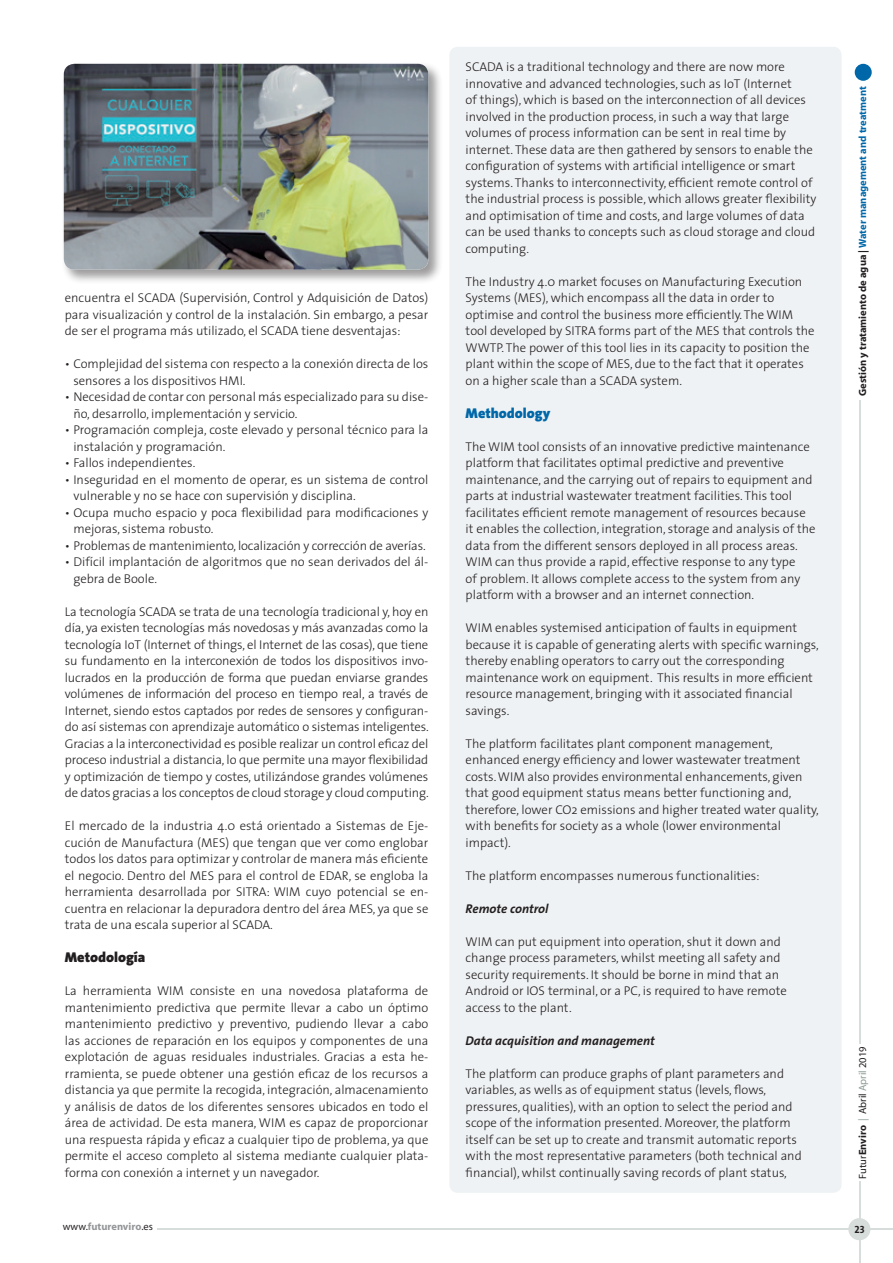
<style>
.page{position:relative;width:893px;height:1263px;background:#fff}
.page>*{position:absolute;margin:0;border:0;box-sizing:border-box;transform-origin:0 0}
.Ladillo_Texto_-_espñ{font:900 14.25px "The Sans";color:#231f20}
.Ladillo_Texto{font:900 14.25px "The Sans";color:#0068a9}
.Texto_ingles{font:300 12.75px/16.5px "The Sans";color:#231f20}
.Texto{font:300 12.75px/16.5px "The Sans";color:#231f20}
.Texto_ingles-2{font:italic 700 12.75px "The Sans";color:#231f20}
.t1{font:700 10.5px "Myriad";color:#0068a9}
.t2{font:10.5px "Myriad";color:#231f20}
.t3{font:700 10.5px "Myriad";color:#939598}
.t4{font:10.5px "The Sans Bold Caps";color:#231f20}
.s1{color:#231f20}
.s2{font-weight:700}
.s3{color:#8b9b92}
.s4{font-weight:400;color:#231f20}
</style>
<div class="page">
<div style="left:449px;top:47px;width:393px;height:1146px;background:#eff2f4;border-radius:9px"></div>
<div style="left:61px;top:61px;width:382px;height:223px;background:#231f20;opacity:.45"></div>
<img style="left:64px;top:64px;width:364px;height:206px">
<div style="left:855px;top:64px;width:17px;height:17px;background:#0068a9;border-radius:50%"></div>
<hr style="left:859px;top:400px;width:1px;height:643px;background:#d7ddda">
<hr style="left:157px;top:1228px;width:736px;height:2px;background:#d7ddda">
<hr style="left:859px;top:1181px;width:1px;height:82px;background:#d7ddda">
<div style="left:848px;top:1218px;width:22px;height:22px;background:#d7ddda;border-radius:50%"></div>
<p class="Texto" style="left:65px;top:289px;width:365px;text-align:justify">encuentra el SCADA (Supervisión, Control y Adquisición de Datos) para visualización y control de la instalación. Sin embargo, a pesar de ser el programa más utilizado, el SCADA tiene desventajas:</p>
<p class="Texto" style="left:73px;top:355px;width:357px;text-indent:-9px">• Complejidad del sistema con respecto a la conexión directa de los sensores a los dispositivos HMI.</p>
<p class="Texto" style="left:73px;top:388px;width:357px;text-indent:-9px">• Necesidad de contar con personal más especializado para su dise&shy;ño, desarrollo, implementación y servicio.</p>
<p class="Texto" style="left:73px;top:421px;width:357px;text-indent:-9px">• Programación compleja, coste elevado y personal técnico para la instalación y programación.</p>
<p class="Texto" style="left:65px;top:454px;width:132px">• Fallos independientes.</p>
<p class="Texto" style="left:73px;top:471px;width:357px;text-indent:-9px">• Inseguridad en el momento de operar, es un sistema de control vulnerable y no se hace con supervisión y disciplina.</p>
<p class="Texto" style="left:73px;top:504px;width:357px;text-indent:-9px">• Ocupa mucho espacio y poca flexibilidad para modificaciones y mejoras, sistema robusto.</p>
<p class="Texto" style="left:65px;top:537px;width:362px">• Problemas de mantenimiento, localización y corrección de averías.</p>
<p class="Texto" style="left:73px;top:553px;width:357px;text-indent:-9px">• Difícil implantación de algoritmos que no sean derivados del ál&shy;gebra de Boole.</p>
<p class="Texto" style="left:65px;top:603px;width:366px;text-align:justify">La tecnología SCADA se trata de una tecnología tradicional y, hoy en día, ya existen tecnologías más novedosas y más avanzadas como la tecnología IoT (Internet of things, el Internet de las cosas), que tiene su fundamento en la interconexión de todos los dispositivos invo&shy;lucrados en la producción de forma que puedan enviarse grandes volúmenes de información del proceso en tiempo real, a través de Internet, siendo estos captados por redes de sensores y configuran&shy;do así sistemas con aprendizaje automático o sistemas inteligentes.<br>Gracias a la interconectividad es posible realizar un control eficaz del proceso industrial a distancia, lo que permite una mayor flexibilidad y optimización de tiempo y costes, utilizándose grandes volúmenes de datos gracias a los conceptos de cloud storage y cloud computing.</p>
<p class="Texto" style="left:65px;top:817px;width:365px;text-align:justify">El mercado de la industria 4.0 está orientado a Sistemas de Eje&shy;cución de Manufactura (MES) que tengan que ver como englobar todos los datos para optimizar y controlar de manera más eficiente el negocio. Dentro del MES para el control de EDAR, se engloba la herramienta desarrollada por SITRA: WIM cuyo potencial se en&shy;cuentra en relacionar la depuradora dentro del área MES, ya que se trata de una escala superior al SCADA.</p>
<p class="Ladillo_Texto_-_espñ" style="left:65px;top:945px;width:82px">Metodología</p>
<p class="Texto" style="left:65px;top:982px;width:365px;text-align:justify">La herramienta WIM consiste en una novedosa plataforma de mantenimiento predictiva que permite llevar a cabo un óptimo mantenimiento predictivo y preventivo, pudiendo llevar a cabo las acciones de reparación en los equipos y componentes de una explotación de aguas residuales industriales. Gracias a esta he&shy;rramienta, se puede obtener una gestión eficaz de los recursos a distancia ya que permite la recogida, integración, almacenamiento y análisis de datos de los diferentes sensores ubicados en todo el área de actividad. De esta manera, WIM es capaz de proporcionar una respuesta rápida y eficaz a cualquier tipo de problema, ya que permite el acceso completo al sistema mediante cualquier plata&shy;forma con conexión a internet y un navegador.</p>
<p class="Texto_ingles" style="left:466px;top:58px;width:352px">SCADA is a traditional technology and there are now more innovative and advanced technologies, such as IoT (Internet<br>of things), which is based on the interconnection of all devices involved in the production process, in such a way that large volumes of process information can be sent in real time by internet. These data are then gathered by sensors to enable the configuration of systems with artificial intelligence or smart systems. Thanks to interconnectivity, efficient remote control of the industrial process is possible, which allows greater flexibility and optimisation of time and costs, and large volumes of data can be used thanks to concepts such as cloud storage and cloud computing.</p>
<p class="Texto_ingles" style="left:466px;top:273px;width:350px">The Industry 4.0 market focuses on Manufacturing Execution Systems (MES), which encompass all the data in order to optimise and control the business more efficiently. The WIM tool developed by SITRA forms part of the MES that controls the WWTP. The power of this tool lies in its capacity to position the plant within the scope of MES, due to the fact that it operates on a higher scale than a SCADA system.</p>
<p class="Ladillo_Texto" style="left:466px;top:401px;width:86px">Methodology</p>
<p class="Texto_ingles" style="left:466px;top:438px;width:352px">The WIM tool consists of an innovative predictive maintenance platform that facilitates optimal predictive and preventive maintenance, and the carrying out of repairs to equipment and parts at industrial wastewater treatment facilities. This tool facilitates efficient remote management of resources because it enables the collection, integration, storage and analysis of the data from the different sensors deployed in all process areas.<br>WIM can thus provide a rapid, effective response to any type<br>of problem. It allows complete access to the system from any platform with a browser and an internet connection.</p>
<p class="Texto_ingles" style="left:466px;top:619px;width:355px">WIM enables systemised anticipation of faults in equipment because it is capable of generating alerts with specific warnings, thereby enabling operators to carry out the corresponding maintenance work on equipment. This results in more efficient resource management, bringing with it associated financial savings.</p>
<p class="Texto_ingles" style="left:466px;top:735px;width:355px">The platform facilitates plant component management, enhanced energy efficiency and lower wastewater treatment costs. WIM also provides environmental enhancements, given that good equipment status means better functioning and, therefore, lower CO2 emissions and higher treated water quality, with benefits for society as a whole (lower environmental impact).</p>
<p class="Texto_ingles" style="left:466px;top:867px;width:295px">The platform encompasses numerous functionalities:</p>
<p class="Texto_ingles-2" style="left:466px;top:898px;width:84px">Remote control</p>
<p class="Texto_ingles" style="left:466px;top:933px;width:323px">WIM can put equipment into operation, shut it down and change process parameters, whilst meeting all safety and security requirements. It should be borne in mind that an Android or IOS terminal, or a PC, is required to have remote access to the plant.</p>
<p class="Texto_ingles-2" style="left:466px;top:1030px;width:191px">Data acquisition and management</p>
<p class="Texto_ingles" style="left:466px;top:1065px;width:338px">The platform can produce graphs of plant parameters and variables, as wells as of equipment status (levels, flows, pressures, qualities), with an option to select the period and scope of the information presented. Moreover, the platform itself can be set up to create and transmit automatic reports with the most representative parameters (both technical and financial), whilst continually saving records of plant status,</p>
<p class="t1" style="left:857px;top:396px;width:311px;rotate:-90deg"><span class="s1">Gestión y tratamiento de agua |</span> Water management and treatment</p>
<p class="t2" style="left:857px;top:1178px;width:134px;rotate:-90deg">Futur<span class="s2">Enviro</span> <span class="s3">|</span> Abril <span class="s3">April</span> 2019</p>
<p class="t3" style="left:63px;top:1221px;width:92px"><span class="s4">www.</span>futurenviro<span class="s4">.es</span></p>
<p class="t4" style="left:854px;top:1220px;width:12px">23</p>
</div>
